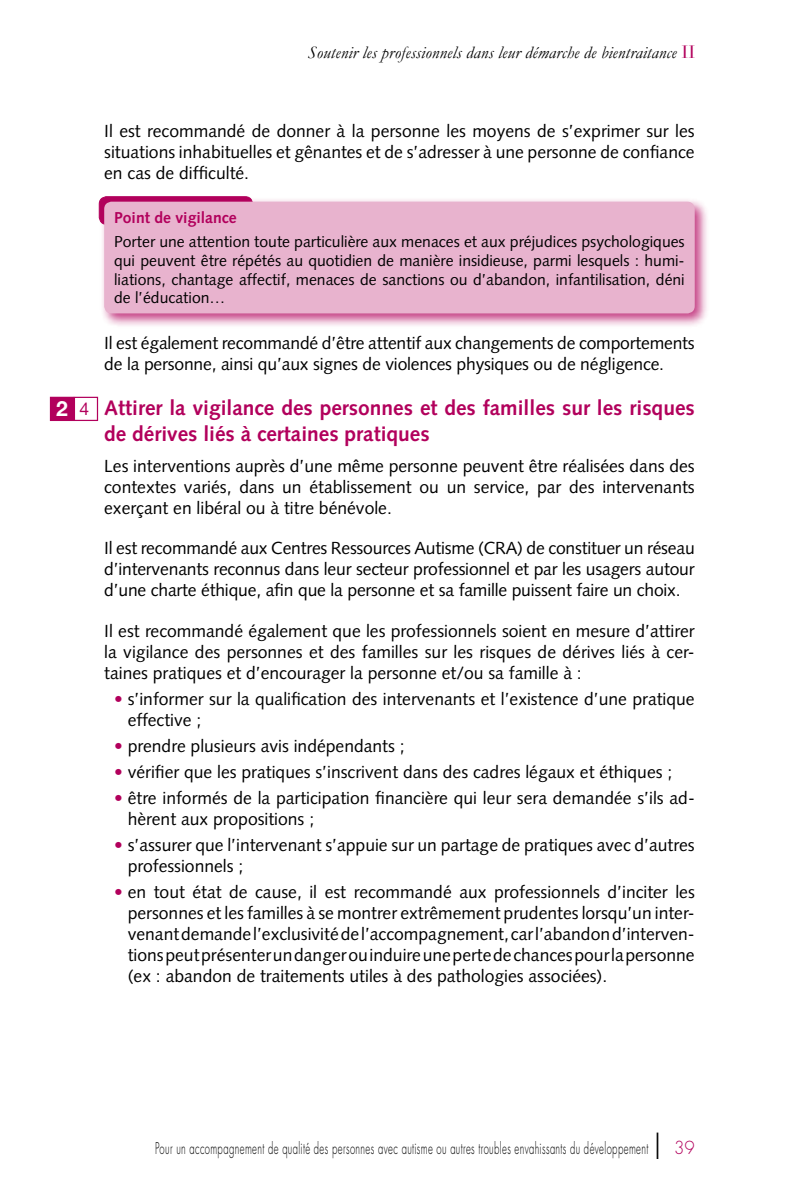
<style>
.page{position:relative;width:794px;height:1191px;background:#fff}
.page>*{position:absolute;margin:0;border:0;box-sizing:border-box;transform-origin:0 0}
.t1{font:700 21px/25.2px "Syntax";color:#b2005c}
.t2{font:700 21px "Helvetica Neue";color:#fff}
.t3{font:17.5px/21px "Syntax";color:#000;text-align:justify}
.t4{font:italic 17.5px "Garamond";letter-spacing:.01em;color:#000}
.t5{font:300 17.5px "Futura";color:#b2005c;scale:.95 1}
.t6{font:15.75px/18.9px "Syntax";color:#000;text-align:justify}
.t7{font:300 15.75px "Futura";letter-spacing:.04em;color:#000;scale:.6 1}
.t8{font:700 15.75px "Syntax";color:#b2005c}
.s1{font-family:"Didot";font-style:normal;color:#b2005c}
.s2{font-weight:400;font-size:17.5px;color:#b2005c}
.s3{font-size:35px;color:#000}
</style>
<div class="page">
<div style="left:99px;top:196px;width:154px;height:29px;border:1px solid #b2005c;border-radius:7px"></div>
<div style="left:100px;top:197px;width:609px;height:131px;background:#b2005c;opacity:.75"></div>
<div style="left:104px;top:202px;width:590px;height:111px;background:#e8b3ce;border-radius:7px"></div>
<div style="left:50px;top:397px;width:24px;height:24px;background:#b2005c"></div>
<div style="left:74px;top:397px;width:24px;height:24px;background:#fff;border:1px solid #b2005c"></div>
<p class="t4" style="left:308px;top:43px;width:389px">Soutenir les professionnels dans leur démarche de bientraitance <span class="s1">II</span></p>
<p class="t2" style="left:56px;top:396px;width:35px">2 <span class="s2">4</span></p>
<p class="t3" style="left:104px;top:121px;width:592px">Il est recommandé de donner à la personne les moyens de s’exprimer sur les situations inhabituelles et gênantes et de s’adresser à une personne de confiance en cas de difficulté.</p>
<p class="t8" style="left:114px;top:208px;width:124px">Point de vigilance</p>
<p class="t6" style="left:114px;top:232px;width:572px">Porter une attention toute particulière aux menaces et aux préjudices psychologiques qui peuvent être répétés au quotidien de manière insidieuse, parmi lesquels : humi&shy;liations, chantage affectif, menaces de sanctions ou d’abandon, infantilisation, déni de l’éducation…</p>
<p class="t3" style="left:104px;top:333px;width:592px">Il est également recommandé d’être attentif aux changements de comportements de la personne, ainsi qu’aux signes de violences physiques ou de négligence.</p>
<p class="t1" style="left:104px;top:396px;width:592px">Attirer la vigilance des personnes et des familles sur les risques de dérives liés à certaines pratiques</p>
<p class="t3" style="left:104px;top:455px;width:592px">Les interventions auprès d’une même personne peuvent être réalisées dans des contextes variés, dans un établissement ou un service, par des intervenants exerçant en libéral ou à titre bénévole.</p>
<p class="t3" style="left:104px;top:538px;width:592px">Il est recommandé aux Centres Ressources Autisme (CRA) de constituer un réseau d’intervenants reconnus dans leur secteur professionnel et par les usagers autour d’une charte éthique, afin que la personne et sa famille puissent faire un choix.</p>
<p class="t3" style="left:104px;top:621px;width:592px">Il est recommandé également que les professionnels soient en mesure d’attirer la vigilance des personnes et des familles sur les risques de dérives liés à cer&shy;taines pratiques et d’encourager la personne et/ou sa famille à :</p>
<p class="t3" style="left:128px;top:688px;width:568px">s’informer sur la qualification des intervenants et l’existence d’une pratique effective ;</p>
<p class="t3" style="left:128px;top:733px;width:568px;line-height:25.9px;text-align:left">prendre plusieurs avis indépendants ;<br>vérifier que les pratiques s’inscrivent dans des cadres légaux et éthiques ; être informés de la participation financière qui leur sera demandée s’ils ad-</p>
<p class="t3" style="left:128px;top:806px;width:568px;line-height:25.9px">hèrent aux propositions ;<br>s’assurer que l’intervenant s’appuie sur un partage de pratiques avec d’autres</p>
<p class="t3" style="left:128px;top:853px;width:568px;line-height:25.9px">professionnels ;<br>en tout état de cause, il est recommandé aux professionnels d’inciter les</p>
<p class="t3" style="left:128px;top:902px;width:568px">personnes et les familles à se montrer extrêmement prudentes lorsqu’un inter&shy;venant demande l’exclusivité de l’accompagnement, car l’abandon d’interven&shy;tions peut présenter un danger ou induire une perte de chances pour la personne (ex : abandon de traitements utiles à des pathologies associées).</p>
<p class="t7" style="left:155px;top:1138px;width:823px">Pour un accompagnement de qualité des personnes avec autisme ou autres troubles envahissants du développement</p>
<p class="t5" style="left:654px;top:1136px;width:44px"><span class="s3">I</span> 39</p>
</div>
